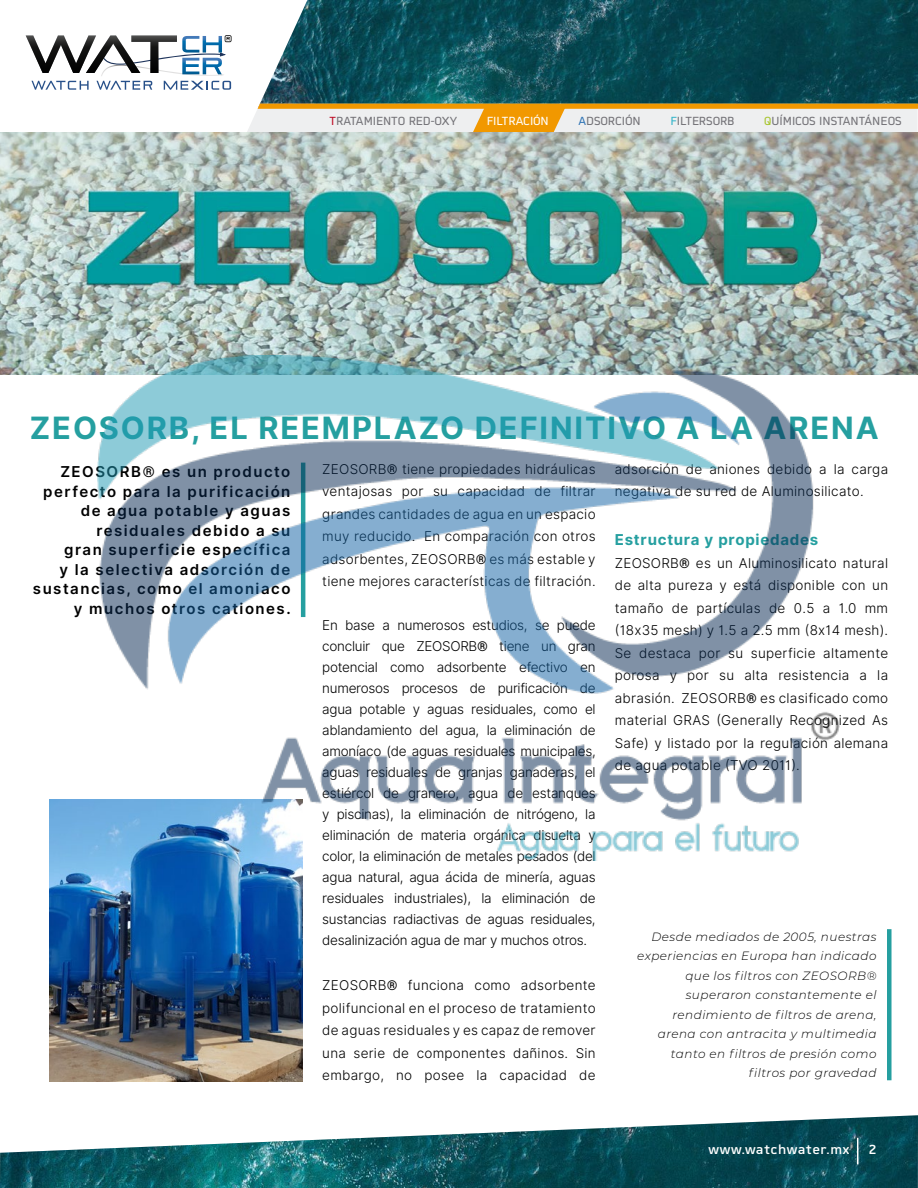
<style>
.page{position:relative;width:918px;height:1188px;background:#fff}
.page>*{position:absolute;margin:0;border:0;box-sizing:border-box;transform-origin:0 0}
.t1{font:700 30.75px "Inter";letter-spacing:.06em;color:#259fa0}
.t2{font:600 15px/19.5px "Inter";letter-spacing:.1em;color:#000;text-align:right}
.t3{font:700 15px "Inter";letter-spacing:.05em;color:#259fa0}
.t4{font:13.5px/22.5px "Inter Light BETA";letter-spacing:.02em;color:#000;text-align:justify}
.t5{font:500 13.5px "Martian B Thai";letter-spacing:.045em;color:#fff}
.t6{font:italic 300 12px/19.5px "Montserrat";letter-spacing:.04em;color:#000;text-align:right}
.t7{font:11.55px "Martian B Thai";color:#737277}
.t8{font:11.55px "Martian B Thai";letter-spacing:-.01em;color:#fff}
.s1{color:#bc0b25}
.s2{color:#2e73b5}
.s3{color:#31b4c9}
.s4{color:#a8c531}
</style>
<div class="page">
<img style="left:259px;top:0;width:659px;height:104px">
<svg style="left:247px;top:104px;width:671px;height:29px;background:#ecd6b0"></svg>
<svg style="left:26px;top:35px;width:206px;height:55px"></svg>
<div style="left:887px;top:929px;width:5px;height:151px;background:#259fa0"></div>
<img style="left:50px;top:799px;width:252px;height:282px">
<img style="left:0;top:133px;width:918px;height:242px">
<img style="left:0;top:1115px;width:918px;height:73px">
<svg style="left:857px;top:1138px;width:1px;height:26px"></svg>
<img style="left:98px;top:356px;width:742px;height:505px">
<p class="t7" style="left:330px;top:112px;width:129px"><span class="s1">T</span>RATAMIENTO RED-OXY</p>
<p class="t8" style="left:487px;top:112px;width:64px">FILTRACIÓN</p>
<p class="t7" style="left:579px;top:112px;width:64px"><span class="s2">A</span>DSORCIÓN</p>
<p class="t7" style="left:670px;top:112px;width:66px"><span class="s3">F</span>ILTERSORB</p>
<p class="t7" style="left:764px;top:112px;width:139px"><span class="s4">Q</span>UÍMICOS INSTANTÁNEOS</p>
<h1 class="t1" style="left:30px;top:405px;width:850px">ZEOSORB, EL REEMPLAZO DEFINITIVO A LA ARENA</h1>
<p class="t4" style="left:615px;top:458px;width:275px">adsorción de aniones debido a la carga negativa de su red de Aluminosilicato.</p>
<p class="t3" style="left:615px;top:529px;width:205px">Estructura y propiedades</p>
<p class="t4" style="left:615px;top:552px;width:275px">ZEOSORB® es un Aluminosilicato natural de alta pureza y está disponible con un tamaño de partículas de 0.5 a 1.0 mm (18x35 mesh) y 1.5 a 2.5 mm (8x14 mesh).<br>Se destaca por su superficie altamente porosa y por su alta resistencia a la abrasión. ZEOSORB® es clasificado como material GRAS (Generally Recognized As Safe) y listado por la regulación alemana de agua potable (TVO 2011).</p>
<p class="t4" style="left:322px;top:458px;width:275px">ZEOSORB® tiene propiedades hidráulicas ventajosas por su capacidad de filtrar grandes cantidades de agua en un espacio muy reducido. En comparación con otros adsorbentes, ZEOSORB® es más estable y tiene mejores características de filtración.</p>
<p class="t4" style="left:322px;top:615px;width:275px;line-height:21px">En base a numerosos estudios, se puede concluir que ZEOSORB® tiene un gran potencial como adsorbente efectivo en numerosos procesos de purificación de agua potable y aguas residuales, como el ablandamiento del agua, la eliminación de amoníaco (de aguas residuales municipales, aguas residuales de granjas ganaderas, el estiércol de granero, agua de estanques y piscinas), la eliminación de nitrógeno, la eliminación de materia orgánica disuelta y color, la eliminación de metales pesados (del agua natural, agua ácida de minería, aguas residuales industriales), la eliminación de sustancias radiactivas de aguas residuales, desalinización agua de mar y muchos otros.</p>
<p class="t4" style="left:322px;top:974px;width:275px">ZEOSORB® funciona como adsorbente polifuncional en el proceso de tratamiento de aguas residuales y es capaz de remover una serie de componentes dañinos. Sin embargo, no posee la capacidad de</p>
<p class="t2" style="left:33px;top:462px;width:259px">ZEOSORB® es un producto perfecto para la purificación de agua potable y aguas residuales debido a su<br>gran superficie específica<br>y la selectiva adsorción de sustancias, como el amoniaco y muchos otros cationes.</p>
<p class="t6" style="left:637px;top:926px;width:241px">Desde mediados de 2005, nuestras experiencias en Europa han indicado que los filtros con ZEOSORB® superaron constantemente el rendimiento de filtros de arena, arena con antracita y multimedia tanto en filtros de presión como filtros por gravedad</p>
<p class="t5" style="left:709px;top:1138px;width:142px">www.watchwater.mx</p>
<p class="t5" style="left:869px;top:1138px;width:9px">2</p>
</div>
